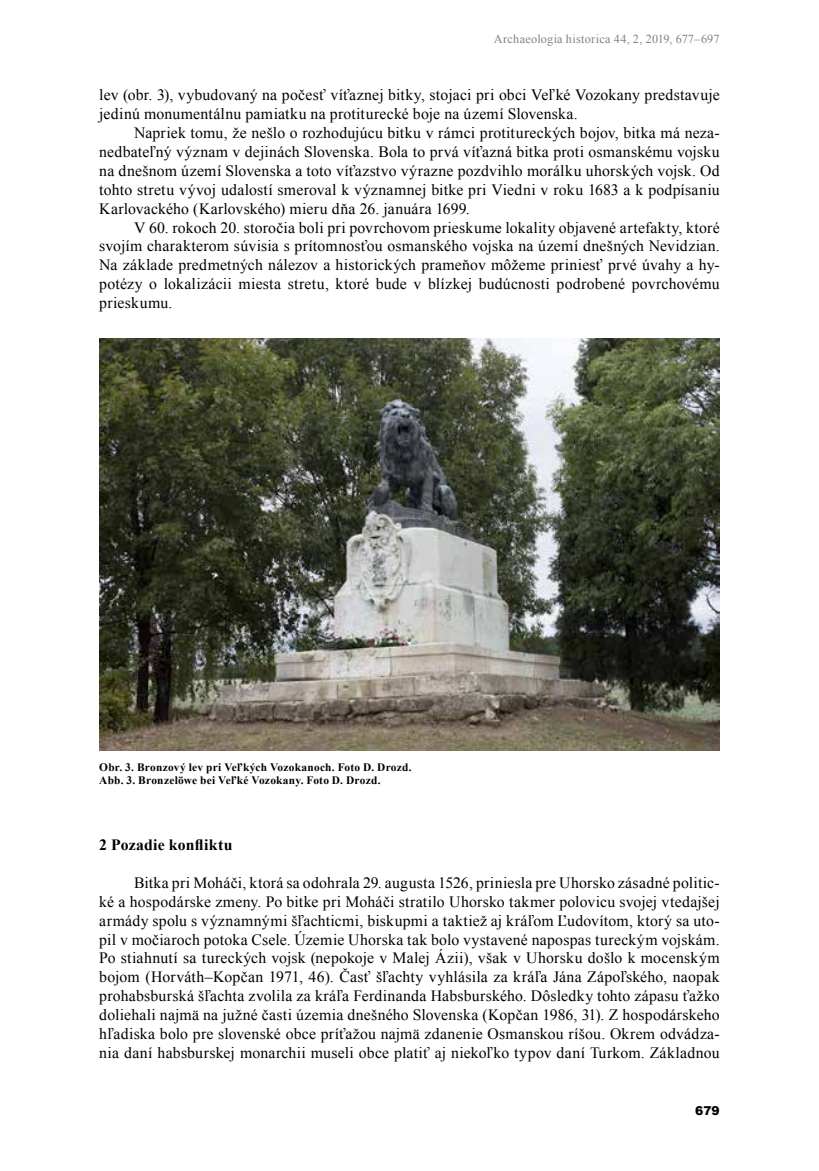
<style>
.page{position:relative;width:819px;height:1171px;background:#fff}
.page>*{position:absolute;margin:0;border:0;box-sizing:border-box;transform-origin:0 0}
.t1{font:15.75px/18.9px "Times New Roman";letter-spacing:.015em;color:#000;text-align:justify}
.t2{font:700 15.75px "Times New Roman";letter-spacing:.015em;color:#000}
.t3{font:12.25px "Times New Roman";letter-spacing:.02em;color:#808285}
.t4{font:900 12.25px "Arial";color:#000}
.t5{font:700 11.38px/13.7px "Times New Roman";letter-spacing:.02em;color:#000}
</style>
<div class="page">
<img style="left:99px;top:338px;width:620px;height:412px">
<p class="t3" style="left:494px;top:31px;width:227px">Archaeologia historica 44, 2, 2019, 677–697</p>
<p class="t1" style="left:99px;top:85px;width:622px">lev (obr. 3), vybudovaný na počesť víťaznej bitky, stojaci pri obci Veľké Vozokany predstavuje jedinú monumentálnu pamiatku na protiturecké boje na území Slovenska.</p>
<p class="t1" style="left:99px;top:123px;width:622px;text-indent:35px">Napriek tomu, že nešlo o rozhodujúcu bitku v rámci protitureckých bojov, bitka má neza&shy;nedbateľný význam v dejinách Slovenska. Bola to prvá víťazná bitka proti osmanskému vojsku na dnešnom území Slovenska a toto víťazstvo výrazne pozdvihlo morálku uhorských vojsk. Od tohto stretu vývoj udalostí smeroval k významnej bitke pri Viedni v roku 1683 a k podpísaniu Karlovackého (Karlovského) mieru dňa 26. januára 1699.</p>
<p class="t1" style="left:99px;top:218px;width:622px;text-indent:35px">V 60. rokoch 20. storočia boli pri povrchovom prieskume lokality objavené artefakty, ktoré svojím charakterom súvisia s prítomnosťou osmanského vojska na území dnešných Nevidzian.<br>Na základe predmetných nálezov a historických prameňov môžeme priniesť prvé úvahy a hy&shy;potézy o lokalizácii miesta stretu, ktoré bude v blízkej budúcnosti podrobené povrchovému prieskumu.</p>
<p class="t5" style="left:99px;top:759px;width:314px">Obr. 3. Bronzový lev pri Veľkých Vozokanoch. Foto D. Drozd.<br>Abb. 3. Bronzelöwe bei Veľké Vozokany. Foto D. Drozd.</p>
<p class="t2" style="left:99px;top:834px;width:135px">2 Pozadie konfliktu</p>
<p class="t1" style="left:99px;top:873px;width:622px;text-indent:35px">Bitka pri Moháči, ktorá sa odohrala 29. augusta 1526, priniesla pre Uhorsko zásadné politic&shy;ké a hospodárske zmeny. Po bitke pri Moháči stratilo Uhorsko takmer polovicu svojej vtedajšej armády spolu s významnými šľachticmi, biskupmi a taktiež aj kráľom Ľudovítom, ktorý sa uto&shy;pil v močiaroch potoka Csele. Územie Uhorska tak bolo vystavené napospas tureckým vojskám.<br>Po stiahnutí sa tureckých vojsk (nepokoje v Malej Ázii), však v Uhorsku došlo k mocenským bojom (Horváth–Kopčan 1971, 46). Časť šľachty vyhlásila za kráľa Jána Zápoľského, naopak prohabsburská šľachta zvolila za kráľa Ferdinanda Habsburského. Dôsledky tohto zápasu ťažko doliehali najmä na južné časti územia dnešného Slovenska (Kopčan 1986, 31). Z hospodárskeho hľadiska bolo pre slovenské obce príťažou najmä zdanenie Osmanskou ríšou. Okrem odvádza&shy;nia daní habsburskej monarchii museli obce platiť aj niekoľko typov daní Turkom. Základnou</p>
<p class="t4" style="left:695px;top:1102px;width:26px">679</p>
</div>
